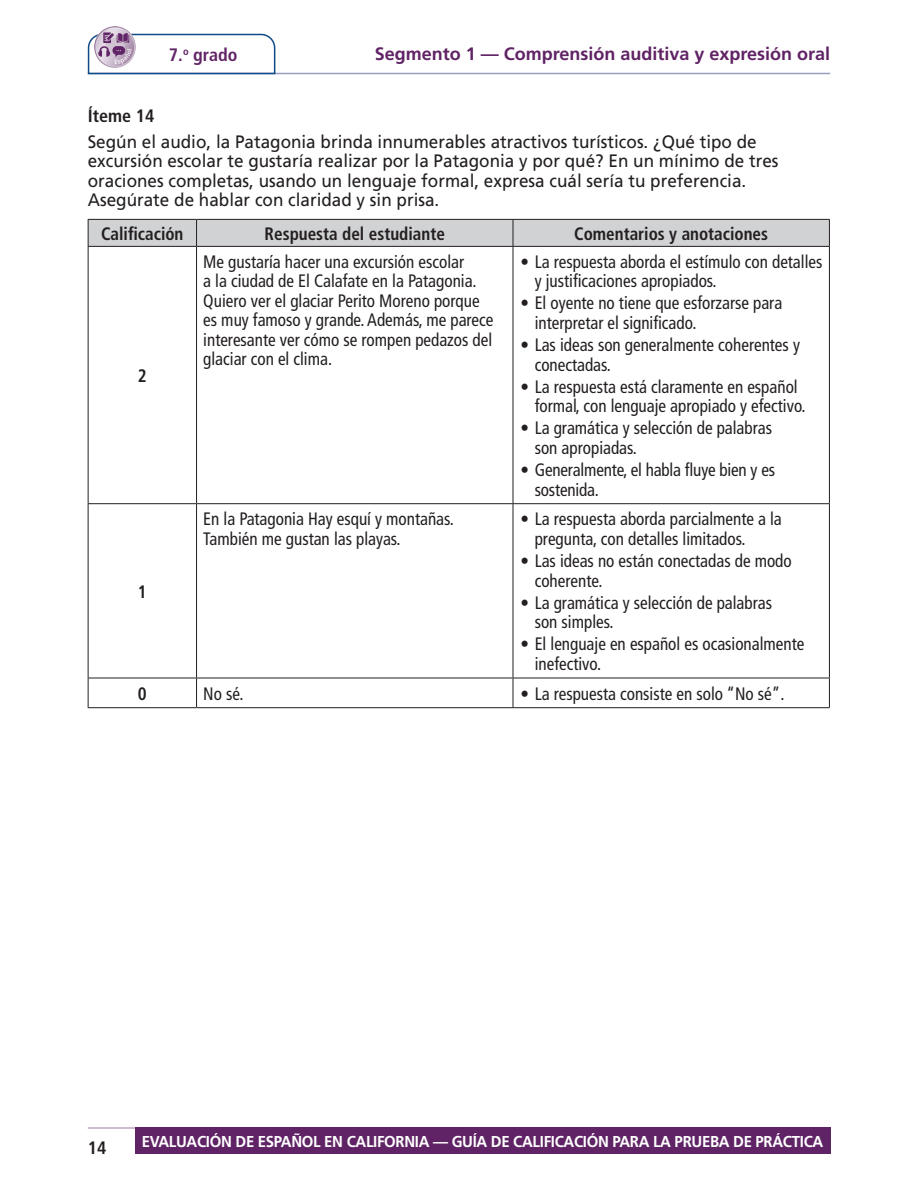
<style>
.page{position:relative;width:918px;height:1188px;background:#fff}
.page>*{position:absolute;margin:0;border:0;box-sizing:border-box;transform-origin:0 0}
.t1{font:condensed 18px/19.5px "Frutiger LT Pro";color:#231f20;scale:.95 1}
.t2{font:18px/19.5px "Frutiger LT Pro";color:#231f20;scale:.95 1}
.t3{font:700 condensed 18px "Frutiger LT Pro";color:#231f20;scale:.95 1}
.t4{font:700 18px "Frutiger LT Pro";color:#602365}
.t5{font:700 condensed 18px "Frutiger LT Pro";color:#231f20}
.t6{font:700 condensed 18px "Frutiger LT Pro";color:#602365}
.t7{font:700 15.75px "Frutiger LT Pro";letter-spacing:-.02em;color:#fff;scale:.95 1}
</style>
<div class="page">
<hr style="left:88px;top:1127px;width:742px;height:2px;background:#c0a7c2">
<div style="left:135px;top:1127px;width:695px;height:27px;background:#602466"></div>
<hr style="left:88px;top:73px;width:742px;height:1px;background:#999ec1">
<svg style="left:87px;top:33px;width:189px;height:42px"></svg>
<hr style="left:88px;top:247px;width:1px;height:256px;background:#231f20">
<hr style="left:196px;top:247px;width:1px;height:256px;background:#231f20">
<hr style="left:88px;top:503px;width:109px;height:1px;background:#231f20">
<hr style="left:88px;top:504px;width:1px;height:174px;background:#231f20">
<hr style="left:197px;top:503px;width:316px;height:1px;background:#231f20">
<hr style="left:196px;top:504px;width:1px;height:174px;background:#231f20">
<hr style="left:513px;top:503px;width:317px;height:1px;background:#231f20">
<hr style="left:88px;top:678px;width:109px;height:1px;background:#231f20">
<svg style="left:88px;top:678px;width:1px;height:29px"></svg>
<hr style="left:197px;top:678px;width:316px;height:1px;background:#231f20">
<svg style="left:196px;top:678px;width:1px;height:29px"></svg>
<hr style="left:88px;top:707px;width:109px;height:1px;background:#231f20">
<hr style="left:197px;top:707px;width:316px;height:1px;background:#231f20">
<hr style="left:513px;top:247px;width:1px;height:256px;background:#231f20">
<hr style="left:829px;top:247px;width:1px;height:256px;background:#231f20">
<hr style="left:513px;top:504px;width:1px;height:174px;background:#231f20">
<hr style="left:829px;top:504px;width:1px;height:174px;background:#231f20">
<hr style="left:513px;top:678px;width:317px;height:1px;background:#231f20">
<svg style="left:513px;top:678px;width:1px;height:29px"></svg>
<svg style="left:829px;top:678px;width:1px;height:29px"></svg>
<hr style="left:513px;top:707px;width:317px;height:1px;background:#231f20">
<svg style="left:88px;top:219px;width:742px;height:27px;background:#c9cacc"></svg>
<hr style="left:88px;top:246px;width:109px;height:1px;background:#231f20">
<hr style="left:197px;top:246px;width:316px;height:1px;background:#231f20">
<hr style="left:513px;top:246px;width:317px;height:1px;background:#231f20">
<img style="left:94px;top:26px;width:41px;height:41px">
<p class="t6" style="left:169px;top:44px;width:70px">7.<sup>o</sup> grado</p>
<p class="t4" style="left:375px;top:44px;width:457px">Segmento 1 — Comprensión auditiva y expresión oral</p>
<h6 class="t5" style="left:88px;top:105px;width:68px">Íteme 14</h6>
<p class="t2" style="left:88px;top:132px;width:729px">Según el audio, la Patagonia brinda innumerables atractivos turísticos. ¿Qué tipo de excursión escolar te gustaría realizar por la Patagonia y por qué? En un mínimo de tres oraciones completas, usando un lenguaje formal, expresa cuál sería tu preferencia.<br>Asegúrate de hablar con claridad y sin prisa.</p>
<p class="t3" style="left:101px;top:223px;width:88px">Calificación</p>
<p class="t3" style="left:265px;top:223px;width:191px">Respuesta del estudiante</p>
<p class="t3" style="left:574px;top:223px;width:206px">Comentarios y anotaciones</p>
<p class="t3" style="left:138px;top:365px;width:11px">2</p>
<p class="t3" style="left:138px;top:581px;width:11px">1</p>
<p class="t1" style="left:203px;top:252px;width:307px">Me gustaría hacer una excursión escolar<br>a la ciudad de El Calafate en la Patagonia.<br>Quiero ver el glaciar Perito Moreno porque es muy famoso y grande. Además, me parece interesante ver cómo se rompen pedazos del glaciar con el clima.</p>
<p class="t1" style="left:535px;top:252px;width:304px;text-indent:-14px">• La respuesta aborda el estímulo con detalles y justificaciones apropiados.</p>
<p class="t1" style="left:535px;top:293px;width:262px;text-indent:-14px">• El oyente no tiene que esforzarse para interpretar el significado.</p>
<p class="t1" style="left:535px;top:335px;width:281px;text-indent:-14px">• Las ideas son generalmente coherentes y conectadas.</p>
<p class="t1" style="left:535px;top:377px;width:287px;text-indent:-14px">• La respuesta está claramente en español formal, con lenguaje apropiado y efectivo.</p>
<p class="t1" style="left:535px;top:419px;width:251px;text-indent:-14px">• La gramática y selección de palabras son apropiadas.</p>
<p class="t1" style="left:535px;top:460px;width:255px;text-indent:-14px">• Generalmente, el habla fluye bien y es sostenida.</p>
<p class="t1" style="left:203px;top:509px;width:265px">En la Patagonia Hay esquí y montañas.<br>También me gustan las playas.</p>
<p class="t1" style="left:535px;top:509px;width:262px;text-indent:-14px">• La respuesta aborda parcialmente a la pregunta, con detalles limitados.</p>
<p class="t1" style="left:535px;top:551px;width:272px;text-indent:-14px">• Las ideas no están conectadas de modo coherente.</p>
<p class="t1" style="left:535px;top:593px;width:251px;text-indent:-14px">• La gramática y selección de palabras son simples.</p>
<p class="t1" style="left:535px;top:635px;width:285px;text-indent:-14px">• El lenguaje en español es ocasionalmente inefectivo.</p>
<p class="t3" style="left:138px;top:683px;width:11px">0</p>
<p class="t1" style="left:203px;top:684px;width:44px">No sé.</p>
<p class="t1" style="left:520px;top:684px;width:279px">• La respuesta consiste en solo “No sé”.</p>
<p class="t5" style="left:88px;top:1137px;width:20px">14</p>
<p class="t7" style="left:142px;top:1132px;width:719px">EVALUACIÓN DE ESPAÑOL EN CALIFORNIA — GUÍA DE CALIFICACIÓN PARA LA PRUEBA DE PRÁCTICA</p>
</div>
